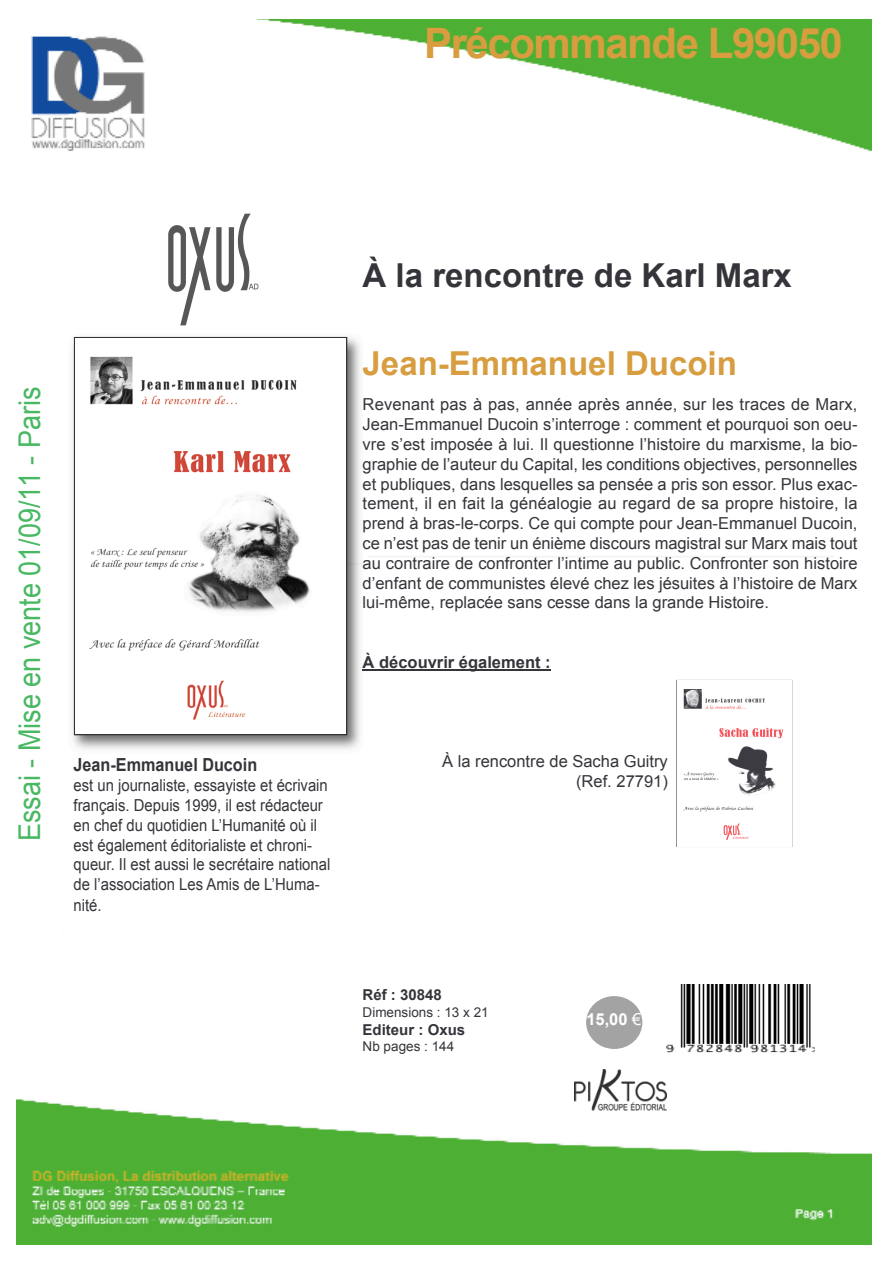
<style>
.page{position:relative;width:893px;height:1263px;background:#fff}
.page>*{position:absolute;margin:0;border:0;box-sizing:border-box;transform-origin:0 0}
.t1{font:700 42px "Arial";letter-spacing:-.035em;color:#d79d3f}
.t2{font:700 33px "Arial";color:#36343a}
.t3{font:700 33px "Arial";color:#d79d3f}
.t4{font:30px "Arial";color:#48b862;scale:.9 1}
.t5{font:700 18px "Arial";color:#36343a;scale:.9 1}
.t6{font:16.5px/19.8px "Arial";color:#36343a;text-align:justify}
.t7{font:16.5px/20px "Arial";color:#36343a;scale:.9 1}
.t8{font:700 16.5px "Arial";color:#36343a}
.t9{font:700 16.5px "Arial";color:#fff}
.t10{font:700 15px "Arial";color:#36343a}
.t11{font:13.5px "Arial";color:#36343a}
.s1{font-weight:400}
</style>
<div class="page">
<img style="left:17px;top:19px;width:855px;height:1226px">
<img style="left:67px;top:330px;width:300px;height:425px">
<img style="left:75px;top:338px;width:271px;height:396px">
<hr style="left:362px;top:669px;width:188px;height:2px;background:#36343a">
<img style="left:666px;top:984px;width:148px;height:68px">
<svg style="left:586px;top:996px;width:56px;height:53px"></svg>
<img style="left:123px;top:208px;width:177px;height:120px">
<div style="left:573px;top:1066px;width:110px;height:50px;background:#fff"></div>
<img style="left:574px;top:1070px;width:92px;height:41px">
<img style="left:677px;top:680px;width:114px;height:166px">
<h1 class="t1" style="left:424px;top:20px;width:420px">Précommande L99050</h1>
<h3 class="t4" style="left:13px;top:841px;width:506px;rotate:-90deg">Essai - Mise en vente 01/09/11 - Paris</h3>
<p class="t5" style="left:74px;top:754px;width:206px">Jean-Emmanuel Ducoin</p>
<p class="t7" style="left:74px;top:775px;width:287px">est un journaliste, essayiste et écrivain français. Depuis 1999, il est rédacteur en chef du quotidien L’Humanité où il est également éditorialiste et chroni&shy;queur. Il est aussi le secrétaire national de l’association Les Amis de L’Huma&shy;nité.</p>
<h2 class="t2" style="left:362px;top:257px;width:431px">À la rencontre de Karl Marx</h2>
<h2 class="t3" style="left:362px;top:345px;width:376px">Jean-Emmanuel Ducoin</h2>
<p class="t6" style="left:362px;top:395px;width:496px">Revenant pas à pas, année après année, sur les traces de Marx, Jean-Emmanuel Ducoin s’interroge : comment et pourquoi son oeu&shy;vre s’est imposée à lui. Il questionne l’histoire du marxisme, la bio&shy;graphie de l’auteur du Capital, les conditions objectives, personnelles et publiques, dans lesquelles sa pensée a pris son essor. Plus exac&shy;tement, il en fait la généalogie au regard de sa propre histoire, la prend à bras-le-corps. Ce qui compte pour Jean-Emmanuel Ducoin, ce n’est pas de tenir un énième discours magistral sur Marx mais tout au contraire de confronter l’intime au public. Confronter son histoire d’enfant de communistes élevé chez les jésuites à l’histoire de Marx lui-même, replacée sans cesse dans la grande Histoire.</p>
<p class="t8" style="left:362px;top:653px;width:189px">À découvrir également :</p>
<p class="t6" style="left:442px;top:751px;width:227px;text-align:right">À la rencontre de Sacha Guitry (Ref. 27791)</p>
<p class="t10" style="left:362px;top:987px;width:81px">Réf : 30848</p>
<p class="t11" style="left:362px;top:1005px;width:128px">Dimensions : 13 x 21</p>
<p class="t10" style="left:362px;top:1021px;width:104px">Editeur : Oxus</p>
<p class="t11" style="left:362px;top:1039px;width:93px">Nb pages : 144</p>
<p class="t9" style="left:586px;top:1010px;width:57px">15,00 <span class="s1">€</span></p>
</div>
